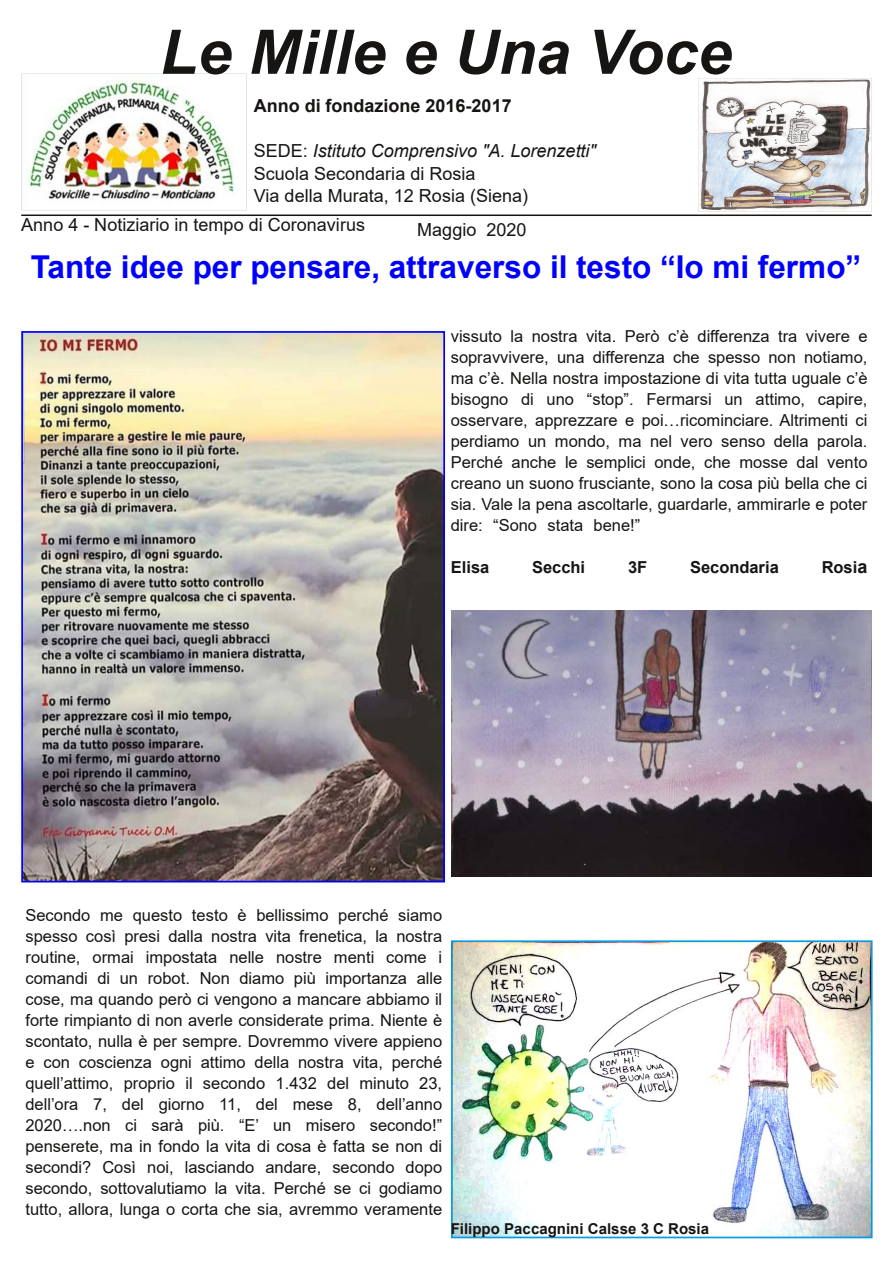
<style>
.page{position:relative;width:893px;height:1263px;background:#fff}
.page>*{position:absolute;margin:0;border:0;box-sizing:border-box;transform-origin:0 0}
.t1{font:italic 700 61.5px "Arial";color:#171513}
.t2{font:700 31.5px "Arial";color:#00f}
.t3{font:18px/22.5px "Arial";color:#171513}
.t4{font:700 18px "Arial";color:#171513}
.t5{font:16.5px/21px "Arial";color:#171513;text-align:justify}
.t6{font:700 16.5px "Arial";color:#171513}
.t7{font:700 15px "Arial";letter-spacing:.005em;color:#171513}
.s1{font-style:italic}
.s2{font-size:18px}
</style>
<div class="page">
<img style="left:21px;top:73px;width:226px;height:138px">
<img style="left:698px;top:78px;width:174px;height:133px">
<hr style="left:21px;top:214px;width:851px;height:2px;background:#171513">
<img style="left:24px;top:334px;width:418px;height:545px">
<div style="left:21px;top:331px;width:424px;height:551px;border:2px solid #00f"></div>
<img style="left:452px;top:611px;width:420px;height:265px">
<img style="left:454px;top:943px;width:416px;height:292px">
<div style="left:451px;top:940px;width:422px;height:298px;border:2px solid #009ee0"></div>
<h1 class="t1" style="left:160px;top:18px;width:573px">Le Mille e Una Voce</h1>
<p class="t4" style="left:254px;top:96px;width:259px">Anno di fondazione 2016-2017</p>
<p class="t3" style="left:254px;top:140px;width:344px">SEDE: <span class="s1">Istituto Comprensivo "A. Lorenzetti"<br></span>Scuola Secondaria di Rosia<br>Via della Murata, 12 Rosia (Siena)</p>
<p class="t3" style="left:21px;top:213px;width:345px">Anno 4 - Notiziario in tempo di Coronavirus</p>
<p class="t3" style="left:417px;top:218px;width:111px">Maggio 2020</p>
<h2 class="t2" style="left:31px;top:250px;width:832px">Tante idee per pensare, attraverso il testo “Io mi fermo”</h2>
<p class="t5" style="left:451px;top:326px;width:418px">vissuto la nostra vita. Però c’è differenza tra vivere e sopravvivere, una differenza che spesso non notiamo, ma c’è<span class="s2">.</span> Nella nostra impostazione di vita tutta uguale c’è bisogno di uno “stop”. Fermarsi un attimo, capire, osservare, apprezzare e poi…ricominciare. Altrimenti ci perdiamo un mondo, ma nel vero senso della parola.<br>Perché anche le semplici onde, che mosse dal vento creano un suono frusciante, sono la cosa più bella che ci sia. Vale la pena ascoltarle, guardarle, ammirarle e poter dire: “Sono stata bene!”</p>
<p class="t6" style="left:451px;top:558px;width:40px">Elisa</p>
<p class="t6" style="left:532px;top:558px;width:55px">Secchi</p>
<p class="t6" style="left:628px;top:558px;width:21px">3F</p>
<p class="t6" style="left:690px;top:558px;width:90px">Secondaria</p>
<p class="t6" style="left:822px;top:558px;width:47px">Rosi<span class="s2">a</span></p>
<p class="t5" style="left:26px;top:904px;width:418px">Secondo me questo testo è bellissimo perché siamo spesso così presi dalla nostra vita frenetica, la nostra routine, ormai impostata nelle nostre menti come i comandi di un robot. Non diamo più importanza alle cose, ma quando però ci vengono a mancare abbiamo il forte rimpianto di non averle considerate prima. Niente è scontato, nulla è per sempre. Dovremmo vivere appieno e con coscienza ogni attimo della nostra vita, perché quell’attimo, proprio il secondo 1.432 del minuto 23, dell’ora 7, del giorno 11, del mese 8, dell’anno 2020….non ci sarà più. “E’ un misero secondo!” penserete, ma in fondo la vita di cosa è fatta se non di secondi? Così noi, lasciando andare, secondo dopo secondo, sottovalutiamo la vita. Perché se ci godiamo tutto, allora, lunga o corta che sia, avremmo veramente</p>
<p class="t7" style="left:451px;top:1221px;width:260px">Filippo Paccagnini Calsse 3 C Rosia</p>
</div>
